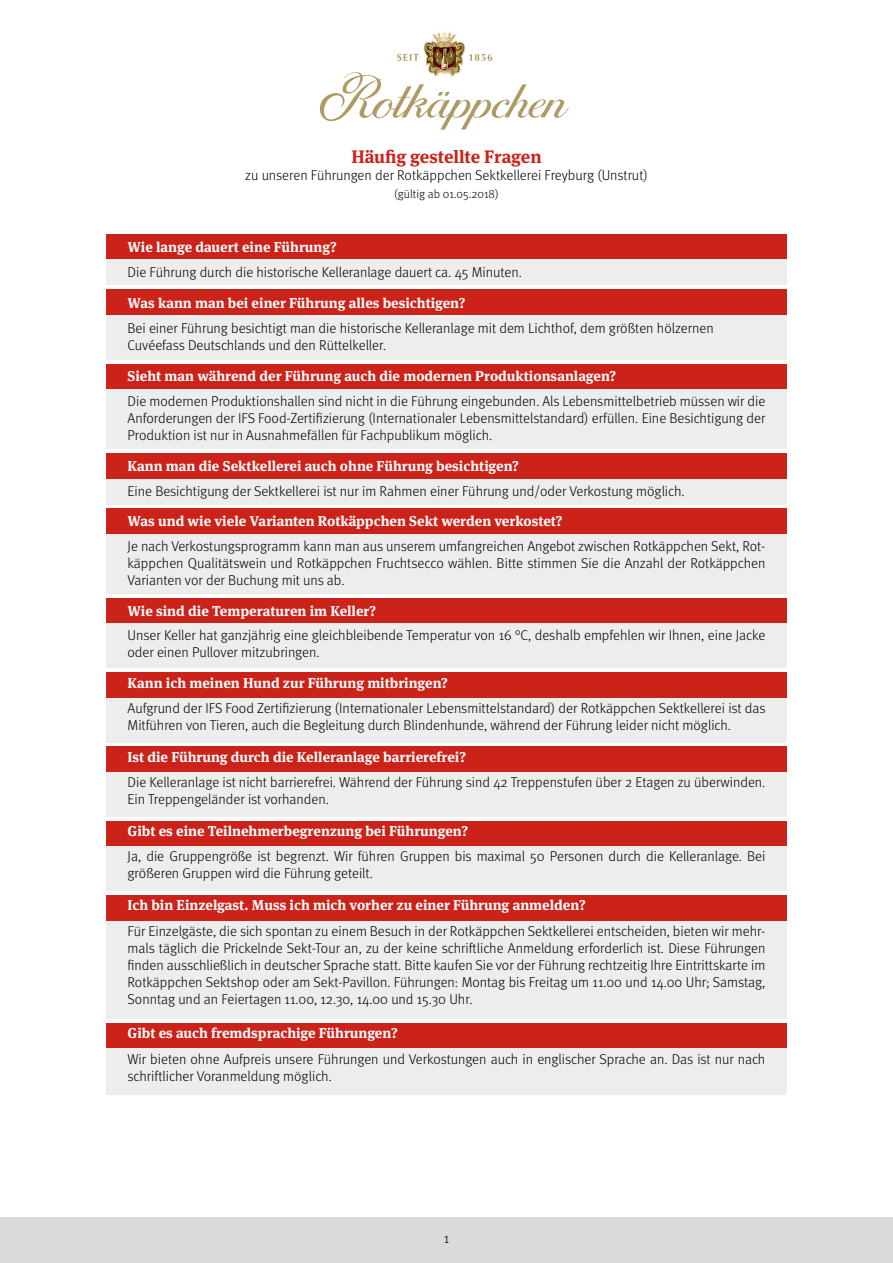
<style>
.page{position:relative;width:893px;height:1263px;background:#fff}
.page>*{position:absolute;margin:0;border:0;box-sizing:border-box;transform-origin:0 0}
.t1{font:700 18px "Meta Serif Pro";letter-spacing:-.005em;color:#cb2219}
.t2{font:300 14.25px/17.1px "Meta";color:#000}
.t3{font:700 14.25px "Meta Serif Pro";color:#fff}
.t4{font:300 12px "Meta";color:#000}
</style>
<div class="page">
<div style="left:0;top:1217px;width:893px;height:46px;background:#dadada"></div>
<div style="left:106px;top:234px;width:681px;height:25px;background:#cb2219"></div>
<div style="left:106px;top:453px;width:681px;height:26px;background:#cb2219"></div>
<div style="left:106px;top:289px;width:681px;height:26px;background:#cb2219"></div>
<div style="left:106px;top:598px;width:681px;height:25px;background:#cb2219"></div>
<div style="left:106px;top:747px;width:681px;height:25px;background:#cb2219"></div>
<div style="left:106px;top:821px;width:681px;height:25px;background:#cb2219"></div>
<div style="left:106px;top:1023px;width:681px;height:25px;background:#cb2219"></div>
<div style="left:106px;top:895px;width:681px;height:26px;background:#cb2219"></div>
<div style="left:106px;top:672px;width:681px;height:26px;background:#cb2219"></div>
<div style="left:106px;top:364px;width:681px;height:25px;background:#cb2219"></div>
<div style="left:106px;top:508px;width:681px;height:26px;background:#cb2219"></div>
<div style="left:106px;top:259px;width:681px;height:26px;background:#ededed"></div>
<div style="left:106px;top:479px;width:681px;height:25px;background:#ededed"></div>
<div style="left:106px;top:315px;width:681px;height:44px;background:#ededed"></div>
<div style="left:106px;top:623px;width:681px;height:45px;background:#ededed"></div>
<div style="left:106px;top:772px;width:681px;height:45px;background:#ededed"></div>
<div style="left:106px;top:846px;width:681px;height:45px;background:#ededed"></div>
<div style="left:106px;top:1048px;width:681px;height:47px;background:#ededed"></div>
<div style="left:106px;top:921px;width:681px;height:98px;background:#ededed"></div>
<div style="left:106px;top:698px;width:681px;height:44px;background:#ededed"></div>
<div style="left:106px;top:389px;width:681px;height:60px;background:#ededed"></div>
<div style="left:106px;top:534px;width:681px;height:60px;background:#ededed"></div>
<svg style="left:320px;top:30px;width:249px;height:100px"></svg>
<p class="t1" style="left:351px;top:142px;width:192px">Häufig gestellte Fragen</p>
<p class="t2" style="left:245px;top:166px;width:404px">zu unseren Führungen der Rotkäppchen Sektkellerei Freyburg (Unstrut)</p>
<p class="t4" style="left:394px;top:187px;width:106px">(gültig ab 01.05.2018)</p>
<p class="t3" style="left:128px;top:236px;width:211px">Wie lange dauert eine Führung?</p>
<p class="t2" style="left:128px;top:263px;width:396px">Die Führung durch die historische Kelleranlage dauert ca. 45 Minuten.</p>
<p class="t3" style="left:128px;top:292px;width:339px">Was kann man bei einer Führung alles besichtigen?</p>
<p class="t2" style="left:128px;top:319px;width:588px">Bei einer Führung besichtigt man die historische Kelleranlage mit dem Lichthof, dem größten hölzernen<br>Cuvéefass Deutschlands und den Rüttelkeller.</p>
<p class="t3" style="left:128px;top:365px;width:490px">Sieht man während der Führung auch die modernen Produktionsanlagen?</p>
<p class="t2" style="left:128px;top:392px;width:639px;text-align:justify">Die modernen Produktionshallen sind nicht in die Führung eingebunden. Als Lebensmittelbetrieb müssen wir die Anforderungen der IFS Food-Zertifizierung (Internationaler Lebensmittelstandard) erfüllen. Eine Besichtigung der Produktion ist nur in Ausnahmefällen für Fachpublikum möglich.</p>
<p class="t3" style="left:128px;top:455px;width:393px">Kann man die Sektkellerei auch ohne Führung besichtigen?</p>
<p class="t2" style="left:128px;top:482px;width:559px">Eine Besichtigung der Sektkellerei ist nur im Rahmen einer Führung und/oder Verkostung möglich.</p>
<p class="t3" style="left:128px;top:510px;width:437px">Was und wie viele Varianten Rotkäppchen Sekt werden verkostet?</p>
<p class="t2" style="left:128px;top:537px;width:639px;text-align:justify">Je nach Verkostungsprogramm kann man aus unserem umfangreichen Angebot zwischen Rotkäppchen Sekt, Rot&shy;käppchen Qualitätswein und Rotkäppchen Fruchtsecco wählen. Bitte stimmen Sie die Anzahl der Rotkäppchen Varianten vor der Buchung mit uns ab.</p>
<p class="t3" style="left:128px;top:599px;width:250px">Wie sind die Temperaturen im Keller?</p>
<p class="t2" style="left:128px;top:627px;width:639px">Unser Keller hat ganzjährig eine gleichbleibende Temperatur von 16 °C, deshalb empfehlen wir Ihnen, eine Jacke oder einen Pullover mitzubringen.</p>
<p class="t3" style="left:128px;top:672px;width:322px">Kann ich meinen Hund zur Führung mitbringen?</p>
<p class="t2" style="left:128px;top:699px;width:639px">Aufgrund der IFS Food Zertifizierung (Internationaler Lebensmittelstandard) der Rotkäppchen Sektkellerei ist das<br>Mitführen von Tieren, auch die Begleitung durch Blindenhunde, während der Führung leider nicht möglich.</p>
<p class="t3" style="left:128px;top:746px;width:340px">Ist die Führung durch die Kelleranlage barrierefrei?</p>
<p class="t2" style="left:128px;top:773px;width:639px">Die Kelleranlage ist nicht barrierefrei. Während der Führung sind 42 Treppenstufen über 2 Etagen zu überwinden.<br>Ein Treppengeländer ist vorhanden.</p>
<p class="t3" style="left:128px;top:820px;width:342px">Gibt es eine Teilnehmerbegrenzung bei Führungen?</p>
<p class="t2" style="left:128px;top:847px;width:639px">Ja, die Gruppengröße ist begrenzt. Wir führen Gruppen bis maximal 50 Personen durch die Kelleranlage. Bei größeren Gruppen wird die Führung geteilt.</p>
<p class="t3" style="left:128px;top:893px;width:460px">Ich bin Einzelgast. Muss ich mich vorher zu einer Führung anmelden?</p>
<p class="t2" style="left:128px;top:922px;width:639px;text-align:justify">Für Einzelgäste, die sich spontan zu einem Besuch in der Rotkäppchen Sektkellerei entscheiden, bieten wir mehr&shy;mals täglich die Prickelnde Sekt-Tour an, zu der keine schriftliche Anmeldung erforderlich ist. Diese Führungen finden ausschließlich in deutscher Sprache statt. Bitte kaufen Sie vor der Führung rechtzeitig Ihre Eintrittskarte im Rotkäppchen Sektshop oder am Sekt-Pavillon. Führungen: Montag bis Freitag um 11.00 und 14.00 Uhr; Samstag, Sonntag und an Feiertagen 11.00, 12.30, 14.00 und 15.30 Uhr.</p>
<p class="t3" style="left:128px;top:1022px;width:272px">Gibt es auch fremdsprachige Führungen?</p>
<p class="t2" style="left:128px;top:1050px;width:639px">Wir bieten ohne Aufpreis unsere Führungen und Verkostungen auch in englischer Sprache an. Das ist nur nach schriftlicher Voranmeldung möglich.</p>
<p class="t2" style="left:444px;top:1229px;width:7px">1</p>
</div>
